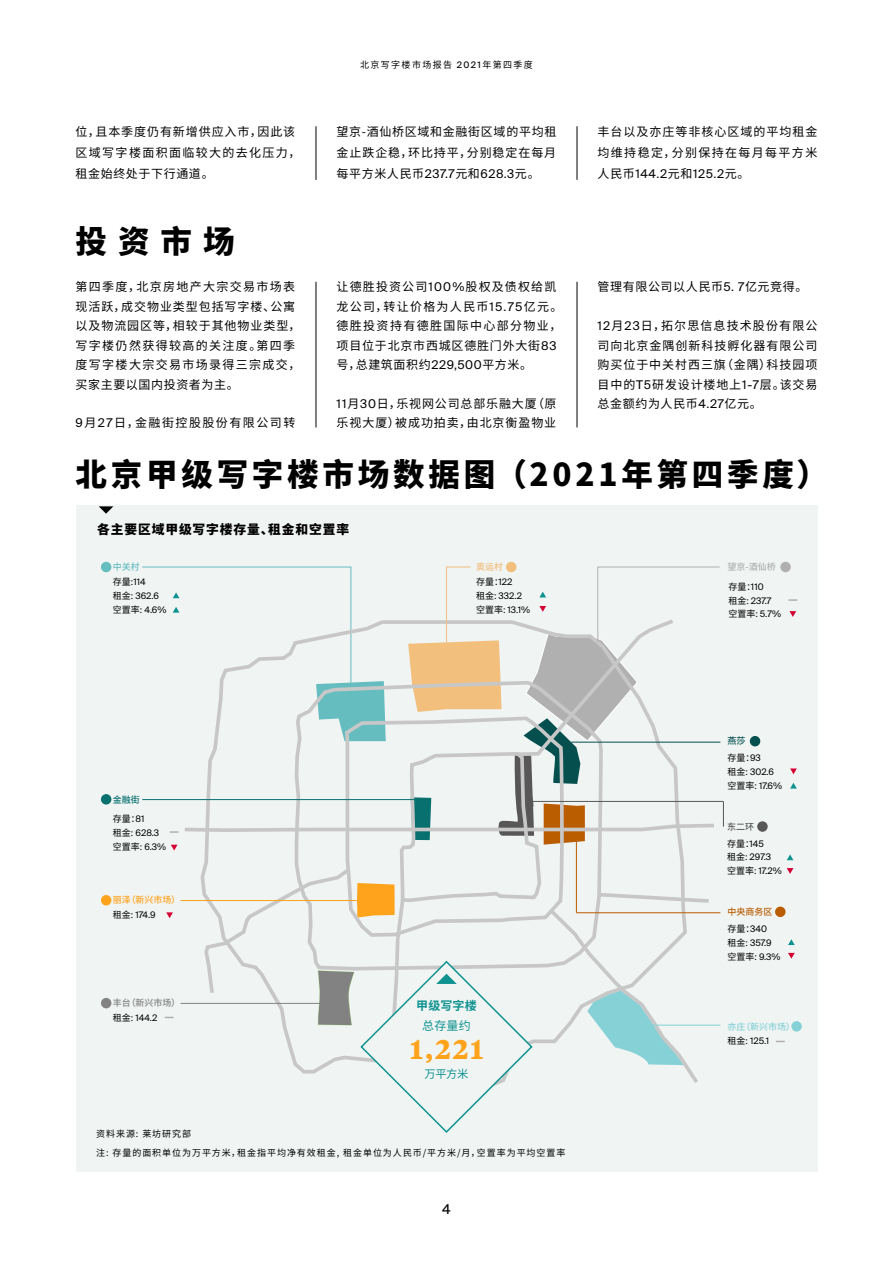
<style>
.page{position:relative;width:893px;height:1263px;background:#fff}
.page>*{position:absolute;margin:0;border:0;box-sizing:border-box;transform-origin:0 0}
.t1{font:900 31.5px "Noto Sans CJ Ksc";letter-spacing:.12em;color:#000}
.t2{font:700 27px "Tiempos Text";color:#ffa31c}
.t3{font:13.5px "Suisse Intl";color:#000}
.t4{font:900 12.75px "Noto Sans CJ Ksc";letter-spacing:.07em;color:#000}
.t5{font:12px/19.5px "Noto Sans CJ Ksc";letter-spacing:.075em;color:#000}
.t6{font:12px/19.5px "Noto Sans CJ Ksc";letter-spacing:.115em;color:#000}
.t7{font:12px/19.5px "Noto Sans CJ Ksc";letter-spacing:.095em;color:#000}
.t8{font:12px "Noto Sans CJ Ksc";letter-spacing:.125em;color:#000}
.t9{font:12px "Noto Sans CJ Ksc";letter-spacing:.05em;color:#000}
.t10{font:12px "Suisse Intl";letter-spacing:.05em;color:#000}
.t11{font:700 12px "Noto Sans CJ Ksc";letter-spacing:.01em;color:#0e9390}
.t12{font:12px "Noto Sans CJ Ksc";color:#0e9390}
.t13{font:11.25px "Noto Sans CJ Ksc";color:#0e9390}
.t14{font:9px/19.5px "Noto Sans CJ Ksc";letter-spacing:.105em;color:#000}
.t15{font:9px/13.8px "Suisse Intl";color:#000}
.t16{font:9px "Noto Sans CJ Ksc";letter-spacing:.15em;color:#000}
.t17{font:500 9px/17px "Noto Sans CJ Ksc";color:#ba5c00}
.t18{font:500 9px/17px "Noto Sans CJ Ksc";color:#575757}
.t19{font:500 9px "Noto Sans CJ Ksc";color:#85d1d6}
.t20{font:500 9px "Noto Sans CJ Ksc";color:#ffa31c}
.t21{font:500 9px "Noto Sans CJ Ksc";color:#828282}
.t22{font:500 9px "Noto Sans CJ Ksc";color:#b0b0b0}
.t23{font:500 9px "Noto Sans CJ Ksc";color:#f2bf7d}
.t24{font:500 9px "Noto Sans CJ Ksc";color:#08706e}
.t25{font:500 9px "Noto Sans CJ Ksc";color:#66bdbf}
.s1{font-family:"Suisse Intl"}
.s2{font-family:"Noto Sans CJ Ksc"}
.s3{font-weight:500;color:#054f4f}
.s4{font-weight:400;color:#000}
.s5{font-family:"Suisse Intl";font-weight:400;color:#000}
</style>
<div class="page">
<hr style="left:316px;top:282px;width:1px;height:145px;background:#000">
<hr style="left:316px;top:126px;width:1px;height:54px;background:#000">
<hr style="left:577px;top:126px;width:1px;height:54px;background:#000">
<hr style="left:577px;top:282px;width:1px;height:145px;background:#000">
<div style="left:76px;top:505px;width:741px;height:667px;background:#f0f4f3"></div>
<svg style="left:99px;top:506px;width:14px;height:8px"></svg>
<div style="left:791px;top:1021px;width:11px;height:10px;background:#85d1d6;border-radius:50%"></div>
<div style="left:775px;top:906px;width:10px;height:11px;background:#ba5c00;border-radius:50%"></div>
<svg style="left:788px;top:953px;width:7px;height:6px"></svg>
<div style="left:750px;top:736px;width:10px;height:10px;background:#054f4f;border-radius:50%"></div>
<div style="left:780px;top:562px;width:11px;height:10px;background:#b0b0b0;border-radius:50%"></div>
<div style="left:506px;top:562px;width:10px;height:10px;background:#f2bf7d;border-radius:50%"></div>
<div style="left:101px;top:895px;width:10px;height:10px;background:#ffa31c;border-radius:50%"></div>
<div style="left:101px;top:998px;width:10px;height:10px;background:#828282;border-radius:50%"></div>
<div style="left:101px;top:794px;width:10px;height:10px;background:#08706e;border-radius:50%"></div>
<div style="left:101px;top:562px;width:10px;height:10px;background:#66bdbf;border-radius:50%"></div>
<svg style="left:788px;top:599px;width:9px;height:2px"></svg>
<svg style="left:790px;top:768px;width:7px;height:6px"></svg>
<svg style="left:789px;top:611px;width:7px;height:6px"></svg>
<div style="left:757px;top:821px;width:11px;height:11px;background:#575757;border-radius:50%"></div>
<svg style="left:787px;top:854px;width:6px;height:6px"></svg>
<svg style="left:790px;top:783px;width:7px;height:5px"></svg>
<svg style="left:788px;top:939px;width:7px;height:6px"></svg>
<svg style="left:787px;top:868px;width:6px;height:6px"></svg>
<svg style="left:142px;top:566px;width:582px;height:567px"></svg>
<p class="t16" style="left:360px;top:60px;width:174px">北京写字楼市场报告 <span class="s1">2021</span>年第四季度</p>
<p class="t5" style="left:76px;top:121px;width:226px;line-height:21px">位，且本季度仍有新增供应入市，因此该区域写字楼面积面临较大的去化压力，租金始终处于下行通道。</p>
<p class="t5" style="left:337px;top:121px;width:221px;line-height:21px;text-align:justify">望京-酒仙桥区域和金融街区域的平均租金止跌企稳，环比持平，分别稳定在每月每平方米人民币<span class="s1">237.7</span>元和<span class="s1">628.3</span>元。</p>
<p class="t5" style="left:598px;top:121px;width:221px;line-height:21px">丰台以及亦庄等非核心区域的平均租金均维持稳定，分别保持在每月每平方米</p>
<p class="t10" style="left:598px;top:167px;width:153px"><span class="s2">人民币</span>144.2<span class="s2">元和</span>125.2<span class="s2">元。</span></p>
<h1 class="t1" style="left:76px;top:223px;width:161px">投资市场</h1>
<p class="t6" style="left:76px;top:278px;width:226px">第四季度，北京房地产大宗交易市场表现活跃，成交物业类型包括写字楼、公寓以及物流园区等，相较于其他物业类型，写字楼仍然获得较高的关注度。第四季度写字楼大宗交易市场录得三宗成交，买家主要以国内投资者为主。</p>
<p class="t8" style="left:76px;top:416px;width:221px"><span class="s1">9</span>月<span class="s1">27</span>日，金融街控股股份有限公司转</p>
<p class="t7" style="left:337px;top:278px;width:227px">让德胜投资公司<span class="s1">100%</span>股权及债权给凯龙公司，转让价格为人民币<span class="s1">15.75</span>亿元。德胜投资持有德胜国际中心部分物业，项目位于北京市西城区德胜门外大街<span class="s1">83</span>号，总建筑面积约<span class="s1">229,500</span>平方米。</p>
<p class="t5" style="left:337px;top:394px;width:221px"><span class="s1">11</span>月<span class="s1">30</span>日，乐视网公司总部乐融大厦（原乐视大厦）被成功拍卖，由北京衡盈物业</p>
<p class="t9" style="left:598px;top:280px;width:211px">管理有限公司以人民币<span class="s1">5. 7</span>亿元竞得。</p>
<p class="t5" style="left:598px;top:316px;width:221px;text-align:justify"><span class="s1">12</span>月<span class="s1">23</span>日，拓尔思信息技术股份有限公司向北京金隅创新科技孵化器有限公司购买位于中关村西三旗（金隅）科技园项目中的<span class="s1">T5</span>研发设计楼地上<span class="s1">1-7</span>层。该交易总金额约为人民币<span class="s1">4.27</span>亿元。</p>
<h1 class="t1" style="left:76px;top:456px;width:754px">北京甲级写字楼市场数据图（2021年第四季度）</h1>
<p class="t4" style="left:97px;top:522px;width:253px">各主要区域甲级写字楼存量、租金和空置率</p>
<p class="t25" style="left:113px;top:562px;width:28px">中关村</p>
<p class="t14" style="left:113px;top:572px;width:34px">存量:<span class="s1">114</span></p>
<p class="t15" style="left:113px;top:589px;width:48px"><span class="s2">租金:</span> 362.6</p>
<p class="t14" style="left:113px;top:600px;width:55px">空置率: <span class="s1">4.6%</span></p>
<p class="t24" style="left:113px;top:794px;width:28px">金融街</p>
<p class="t14" style="left:113px;top:809px;width:33px">存量：<span class="s1">81</span></p>
<p class="t15" style="left:113px;top:826px;width:48px"><span class="s2">租金:</span> 628.3</p>
<p class="t14" style="left:113px;top:837px;width:55px">空置率: <span class="s1">6.3%</span></p>
<p class="t20" style="left:113px;top:895px;width:69px">丽泽（新兴市场）</p>
<p class="t15" style="left:113px;top:908px;width:44px"><span class="s2">租金:</span> 174.9</p>
<p class="t21" style="left:113px;top:998px;width:69px">丰台（新兴市场）</p>
<p class="t15" style="left:113px;top:1011px;width:46px"><span class="s2">租金:</span> 144.2</p>
<p class="t23" style="left:476px;top:562px;width:28px">奥运村</p>
<p class="t22" style="left:728px;top:562px;width:50px">望京-酒仙桥</p>
<p class="t14" style="left:476px;top:572px;width:38px">存量：<span class="s1">122</span></p>
<p class="t15" style="left:476px;top:589px;width:55px"><span class="s2">租金:</span> 332.2<span class="s2">空置率:</span> 13.1%</p>
<p class="t11" style="left:416px;top:999px;width:62px">甲级写字楼</p>
<p class="t12" style="left:422px;top:1019px;width:50px">总存量约</p>
<h2 class="t2" style="left:410px;top:1030px;width:75px">1,221</h2>
<p class="t13" style="left:425px;top:1068px;width:45px">万平方米</p>
<p class="t14" style="left:728px;top:577px;width:37px">存量：<span class="s1">110</span></p>
<p class="t15" style="left:728px;top:593px;width:45px"><span class="s2">租金:</span> 237.7</p>
<p class="t14" style="left:728px;top:604px;width:54px">空置率: <span class="s1">5.7%</span></p>
<p class="t14" style="left:728px;top:733px;width:35px;line-height:17px"><span class="s3">燕莎<br></span>存量：<span class="s1">93</span></p>
<p class="t15" style="left:728px;top:765px;width:56px"><span class="s2">租金:</span> 302.6<span class="s2">空置率:</span> 17.6%</p>
<p class="t18" style="left:727px;top:818px;width:38px">东二环<span class="s4">存量：</span><span class="s5">145</span></p>
<p class="t15" style="left:727px;top:850px;width:56px"><span class="s2">租金:</span> 297.3<span class="s2">空置率:</span> 17.2%</p>
<p class="t17" style="left:728px;top:903px;width:46px">中央商务区<span class="s4">存量：</span><span class="s5">340</span></p>
<p class="t15" style="left:728px;top:936px;width:46px"><span class="s2">租金:</span> 357.9</p>
<p class="t14" style="left:728px;top:947px;width:54px">空置率: <span class="s1">9.3%</span></p>
<p class="t19" style="left:728px;top:1021px;width:69px">亦庄（新兴市场）</p>
<p class="t15" style="left:728px;top:1034px;width:43px"><span class="s2">租金:</span> 125.1</p>
<p class="t14" style="left:96px;top:1124px;width:471px">资料来源: 莱坊研究部<br>注: 存量的面积单位为万平方米，租金指平均净有效租金, 租金单位为人民币/平方米/月，空置率为平均空置率</p>
<p class="t3" style="left:442px;top:1202px;width:10px">4</p>
</div>
